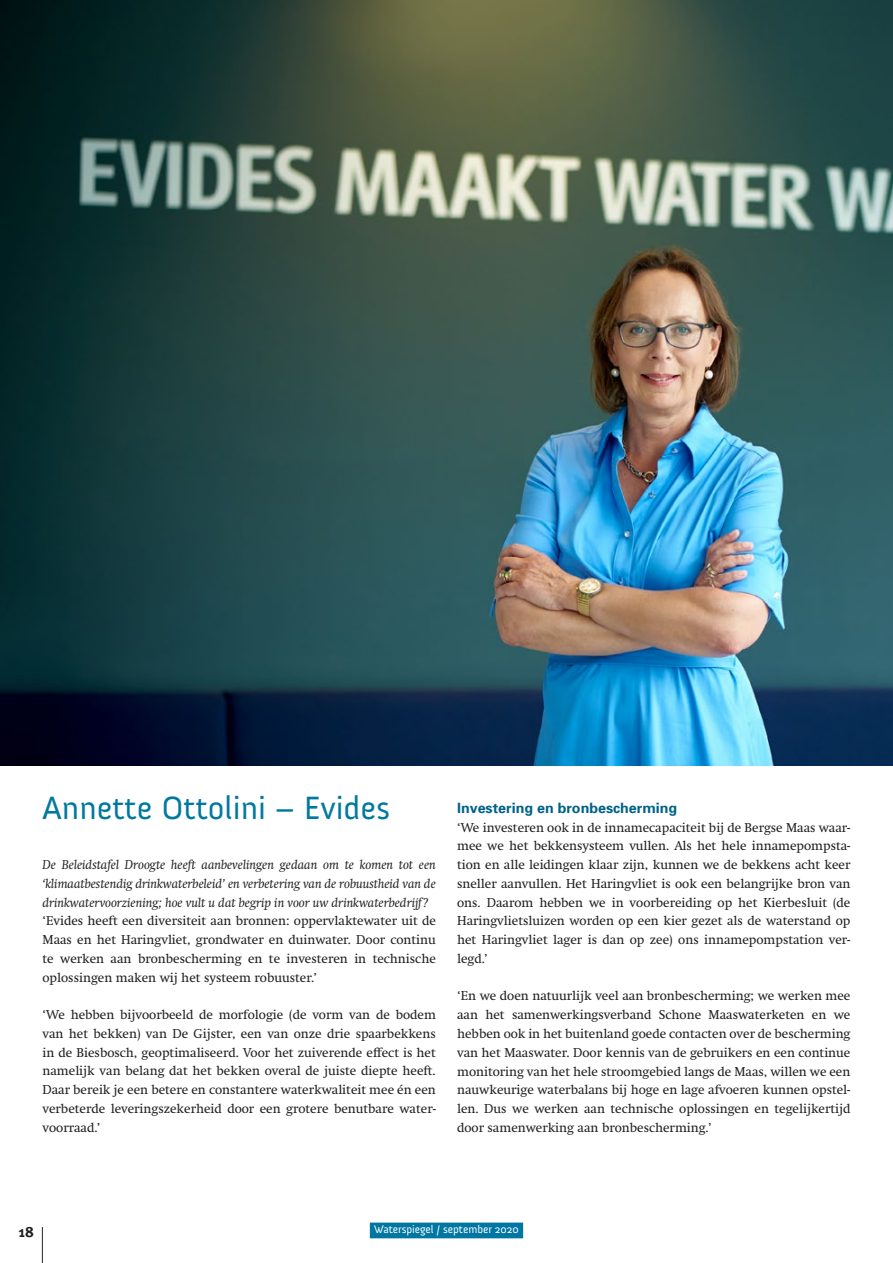
<style>
.page{position:relative;width:893px;height:1263px;background:#fff}
.page>*{position:absolute;margin:0;border:0;box-sizing:border-box;transform-origin:0 0}
.t1{font:33px "Anivers";color:#00799e}
.t2{font:700 15px "Meta Plus";color:#231f20}
.t3{font:700 14.25px "Univers";color:#006288}
.t4{font:12.75px/18.8px "Swift";color:#231f20;text-align:justify}
.t5{font:italic 12.75px/18.8px "Swift";color:#231f20;text-align:justify}
.t6{font:11.25px "Anivers";color:#fff}
</style>
<div class="page">
<hr style="left:42px;top:1227px;width:1px;height:36px;background:#231f20">
<div style="left:370px;top:1222px;width:153px;height:16px;background:#0076a3"></div>
<img style="left:0;top:0;width:893px;height:765px">
<h1 class="t1" style="left:43px;top:790px;width:349px">Annette Ottolini – Evides</h1>
<p class="t5" style="left:43px;top:855px;width:395px">De Beleidstafel Droogte heeft aanbevelingen gedaan om te komen tot een ‘klimaatbestendig drinkwaterbeleid’ en verbetering van de robuustheid van de drinkwatervoorziening; hoe vult u dat begrip in voor uw drinkwaterbedrijf?</p>
<p class="t4" style="left:43px;top:912px;width:395px">‘Evides heeft een diversiteit aan bronnen: oppervlaktewater uit de Maas en het Haringvliet, grondwater en duinwater. Door continu te werken aan bronbescherming en te investeren in technische oplossingen maken wij het systeem robuuster.’</p>
<p class="t4" style="left:43px;top:1005px;width:395px">‘We hebben bijvoorbeeld de morfologie (de vorm van de bodem van het bekken) van De Gijster, een van onze drie spaarbekkens in de Biesbosch, geoptimaliseerd. Voor het zuiverende effect is het namelijk van belang dat het bekken overal de juiste diepte heeft.<br>Daar bereik je een betere en constantere waterkwaliteit mee én een verbeterde leveringszekerheid door een grotere benutbare water&shy;voorraad.’</p>
<p class="t3" style="left:457px;top:799px;width:222px">Investering en bronbescherming</p>
<p class="t4" style="left:457px;top:818px;width:395px">‘We investeren ook in de innamecapaciteit bij de Bergse Maas waar&shy;mee we het bekkensysteem vullen. Als het hele innamepompsta&shy;tion en alle leidingen klaar zijn, kunnen we de bekkens acht keer sneller aanvullen. Het Haringvliet is ook een belangrijke bron van ons. Daarom hebben we in voorbereiding op het Kierbesluit (de Haringvlietsluizen worden op een kier gezet als de waterstand op het Haringvliet lager is dan op zee) ons innamepompstation ver&shy;legd.’</p>
<p class="t4" style="left:457px;top:987px;width:395px">‘En we doen natuurlijk veel aan bronbescherming; we werken mee aan het samenwerkingsverband Schone Maaswaterketen en we hebben ook in het buitenland goede contacten over de bescherming van het Maaswater. Door kennis van de gebruikers en een continue monitoring van het hele stroomgebied langs de Maas, willen we een nauwkeurige waterbalans bij hoge en lage afvoeren kunnen opstel&shy;len. Dus we werken aan technische oplossingen en tegelijkertijd door samenwerking aan bronbescherming.’</p>
<p class="t2" style="left:19px;top:1223px;width:17px">18</p>
<p class="t6" style="left:374px;top:1223px;width:146px">Waterspiegel / september 2020</p>
</div>
